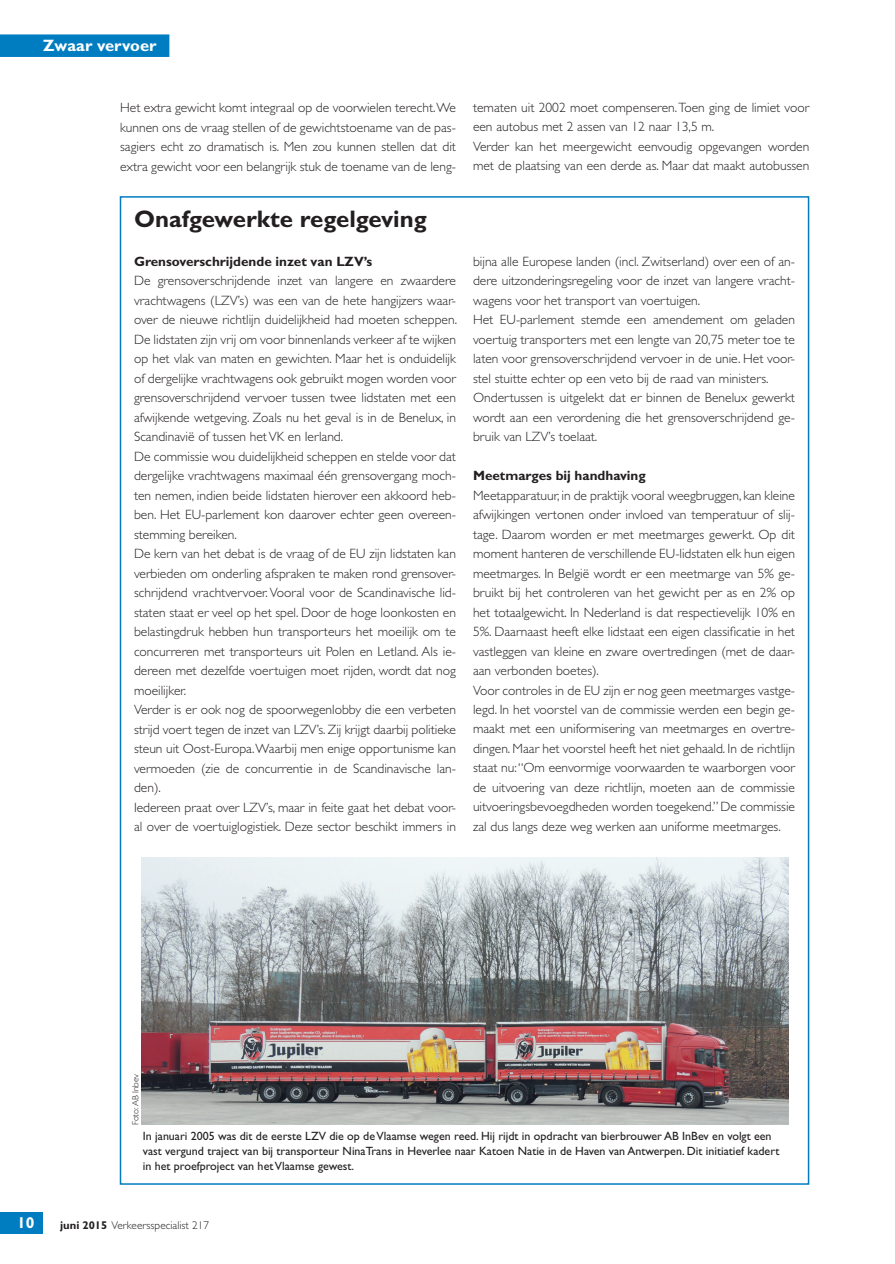
<style>
.page{position:relative;width:895px;height:1264px;background:#fff}
.page>*{position:absolute;margin:0;border:0;box-sizing:border-box;transform-origin:0 0}
.t1{font:700 24px "Gill Sans Std";color:#231f20}
.t2{font:700 16.5px "Gill Sans Std";color:#fff}
.t3{font:700 15.75px "Gill Sans Std";color:#fff}
.t4{font:300 13.5px/19.5px "Gill Sans Std";color:#231f20}
.t5{font:700 13.5px "Gill Sans Std";color:#231f20}
.t6{font:12px/15px "Gill Sans Std";color:#231f20}
.t7{font:300 11.25px "Gill Sans Std";color:#231f20}
.t8{font:300 9px "Gill Sans Std";letter-spacing:-.005em;color:#231f20}
.s1{font-weight:700}
</style>
<div class="page">
<div style="left:0;top:1212px;width:43px;height:22px;background:#007dc1"></div>
<div style="left:0;top:34px;width:169px;height:23px;background:#007dc1"></div>
<img style="left:141px;top:858px;width:646px;height:266px">
<p class="t2" style="left:43px;top:36px;width:115px">Zwaar vervoer</p>
<p class="t4" style="left:120px;top:98px;width:337px;text-align:justify">Het extra gewicht komt integraal op de voorwielen terecht. We kunnen ons de vraag stellen of de gewichtstoename van de pas&shy;sagiers echt zo dramatisch is. Men zou kunnen stellen dat dit extra gewicht voor een belangrijk stuk de toename van de leng-</p>
<p class="t4" style="left:473px;top:98px;width:337px">tematen uit 2002 moet compenseren. Toen ging de limiet voor een autobus met 2 assen van 12 naar 13,5 m.<br>Verder kan het meergewicht eenvoudig opgevangen worden met de plaatsing van een derde as. Maar dat maakt autobussen</p>
<h1 class="t1" style="left:134px;top:204px;width:294px">Onafgewerkte regelgeving</h1>
<p class="t5" style="left:134px;top:253px;width:239px">Grensoverschrijdende inzet van LZV’s</p>
<p class="t4" style="left:134px;top:271px;width:324px">De grensoverschrijdende inzet van langere en zwaardere vrachtwagens (LZV’s) was een van de hete hangijzers waar&shy;over de nieuwe richtlijn duidelijkheid had moeten scheppen.<br>De lidstaten zijn vrij om voor binnenlands verkeer af te wijken op het vlak van maten en gewichten. Maar het is onduidelijk of dergelijke vrachtwagens ook gebruikt mogen worden voor grensoverschrijdend vervoer tussen twee lidstaten met een afwijkende wetgeving. Zoals nu het geval is in de Benelux, in Scandinavië of tussen het VK en Ierland.<br>De commissie wou duidelijkheid scheppen en stelde voor dat dergelijke vrachtwagens maximaal één grensovergang moch&shy;ten nemen, indien beide lidstaten hierover een akkoord heb&shy;ben. Het EU-parlement kon daarover echter geen overeen&shy;stemming bereiken.<br>De kern van het debat is de vraag of de EU zijn lidstaten kan verbieden om onderling afspraken te maken rond grensover&shy;schrijdend vrachtvervoer. Vooral voor de Scandinavische lid&shy;staten staat er veel op het spel. Door de hoge loonkosten en belastingdruk hebben hun transporteurs het moeilijk om te concurreren met transporteurs uit Polen en Letland. Als ie&shy;dereen met dezelfde voertuigen moet rijden, wordt dat nog moeilijker.<br>Verder is er ook nog de spoorwegenlobby die een verbeten strijd voert tegen de inzet van LZV’s. Zij krijgt daarbij politieke steun uit Oost-Europa. Waarbij men enige opportunisme kan vermoeden (zie de concurrentie in de Scandinavische lan&shy;den).<br>Iedereen praat over LZV’s, maar in feite gaat het debat voor&shy;al over de voertuiglogistiek. Deze sector beschikt immers in</p>
<p class="t4" style="left:473px;top:251px;width:323px">bijna alle Europese landen (incl. Zwitserland) over een of an&shy;dere uitzonderingsregeling voor de inzet van langere vracht&shy;wagens voor het transport van voertuigen.<br>Het EU-parlement stemde een amendement om geladen voertuig transporters met een lengte van 20,75 meter toe te laten voor grensoverschrijdend vervoer in de unie. Het voor&shy;stel stuitte echter op een veto bij de raad van ministers.<br>Ondertussen is uitgelekt dat er binnen de Benelux gewerkt wordt aan een verordening die het grensoverschrijdend ge&shy;bruik van LZV’s toelaat.</p>
<p class="t5" style="left:473px;top:468px;width:174px">Meetmarges bij handhaving</p>
<p class="t4" style="left:473px;top:485px;width:323px">Meetapparatuur, in de praktijk vooral weegbruggen, kan kleine afwijkingen vertonen onder invloed van temperatuur of slij&shy;tage. Daarom worden er met meetmarges gewerkt. Op dit moment hanteren de verschillende EU-lidstaten elk hun eigen meetmarges. In België wordt er een meetmarge van 5% ge&shy;bruikt bij het controleren van het gewicht per as en 2% op het totaalgewicht. In Nederland is dat respectievelijk 10% en 5%. Daarnaast heeft elke lidstaat een eigen classificatie in het vastleggen van kleine en zware overtredingen (met de daar&shy;aan verbonden boetes).<br>Voor controles in de EU zijn er nog geen meetmarges vastge&shy;legd. In het voorstel van de commissie werden een begin ge&shy;maakt met een uniformisering van meetmarges en overtre&shy;dingen. Maar het voorstel heeft het niet gehaald. In de richtlijn staat nu: “Om eenvormige voorwaarden te waarborgen voor de uitvoering van deze richtlijn, moeten aan de commissie uitvoeringsbevoegdheden worden toegekend.” De commissie zal dus langs deze weg werken aan uniforme meetmarges.</p>
<p class="t8" style="left:130px;top:1125px;width:53px;rotate:-90deg">Foto: AB Inbev</p>
<p class="t6" style="left:143px;top:1128px;width:637px">In januari 2005 was dit de eerste LZV die op de Vlaamse wegen reed. Hij rijdt in opdracht van bierbrouwer AB InBev en volgt een vast vergund traject van bij transporteur NinaTrans in Heverlee naar Katoen Natie in de Haven van Antwerpen. Dit initiatief kadert in het proefproject van het Vlaamse gewest.</p>
<p class="t3" style="left:17px;top:1214px;width:19px">10</p>
<p class="t7" style="left:60px;top:1219px;width:150px"><span class="s1">juni 2015</span> Verkeersspecialist 217</p>
</div>
